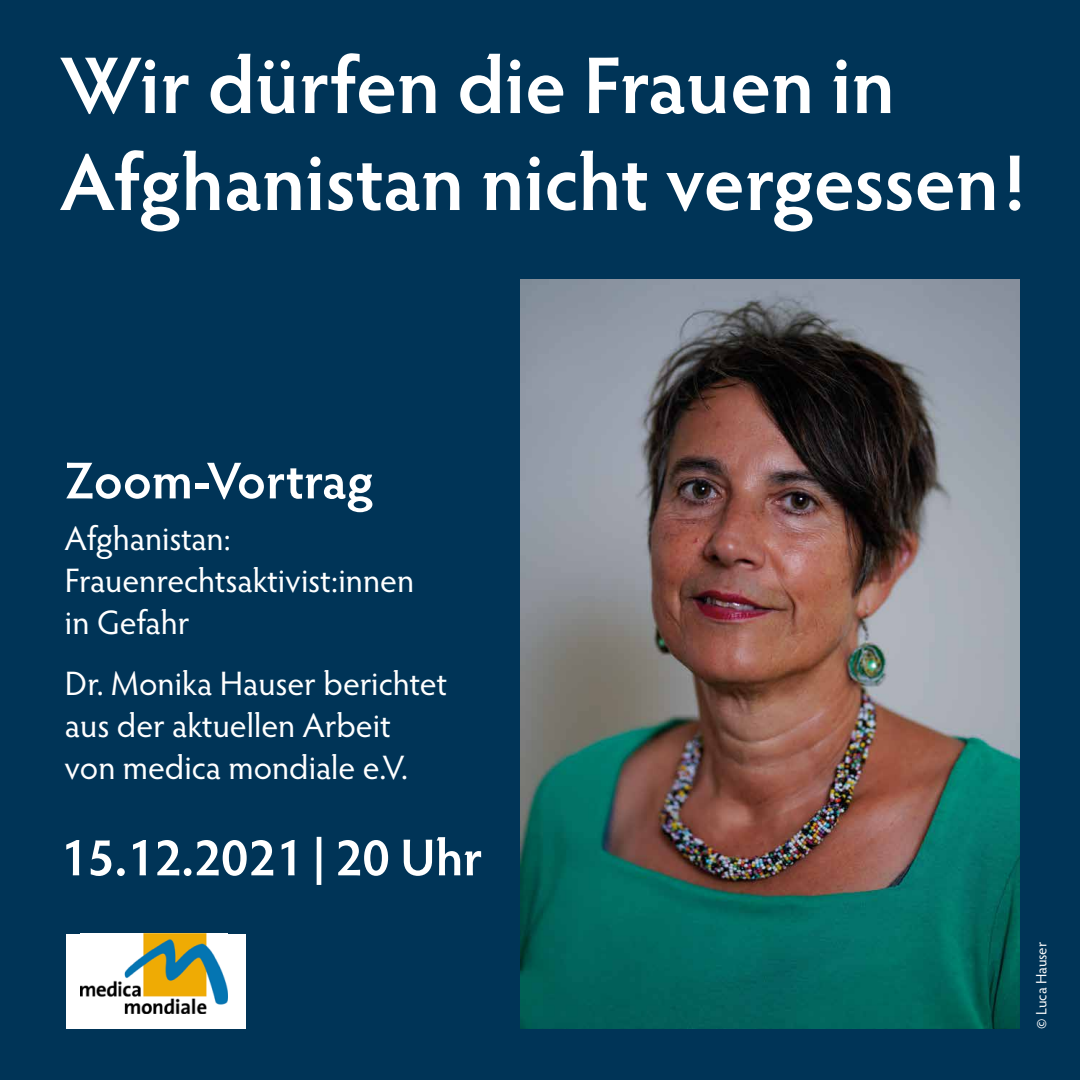
<style>
.page{position:relative;width:1080px;height:1080px;background:#003457}
.page>*{position:absolute;margin:0;border:0;box-sizing:border-box;transform-origin:0 0}
.t1{font:600 80.8px/97px "Hypatia Sans Pro";letter-spacing:-.005em;color:#fff}
.t2{font:600 52px "Hypatia Sans Pro";letter-spacing:-.005em;color:#fff}
.t3{font:34px/42px "Hypatia Sans Pro";color:#fff}
.t4{font:15px "Hypatia Sans Pro";letter-spacing:-.005em;color:#fff}
</style>
<div class="page">
<img style="left:521px;top:279px;width:499px;height:750px">
<div style="left:66px;top:934px;width:180px;height:95px;background:#fff"></div>
<img style="left:80px;top:934px;width:147px;height:80px">
<h1 class="t1" style="left:60px;top:33px;width:967px">Wir dürfen die Frauen in<br>Afghanistan nicht vergessen!</h1>
<h2 class="t2" style="left:65px;top:445px;width:310px">Zoom-Vortrag</h2>
<p class="t3" style="left:65px;top:517px;width:351px">Afghanistan:<br>Frauenrechtsaktivist:innen in Gefahr</p>
<p class="t3" style="left:65px;top:662px;width:384px">Dr. Monika Hauser berichtet aus der aktuellen Arbeit von medica mondiale e.V.</p>
<h2 class="t2" style="left:60px;top:821px;width:424px">15.12.2021 | 20 Uhr</h2>
<p class="t4" style="left:1031px;top:1029px;width:88px;rotate:-90deg">© Luca Hauser</p>
</div>
